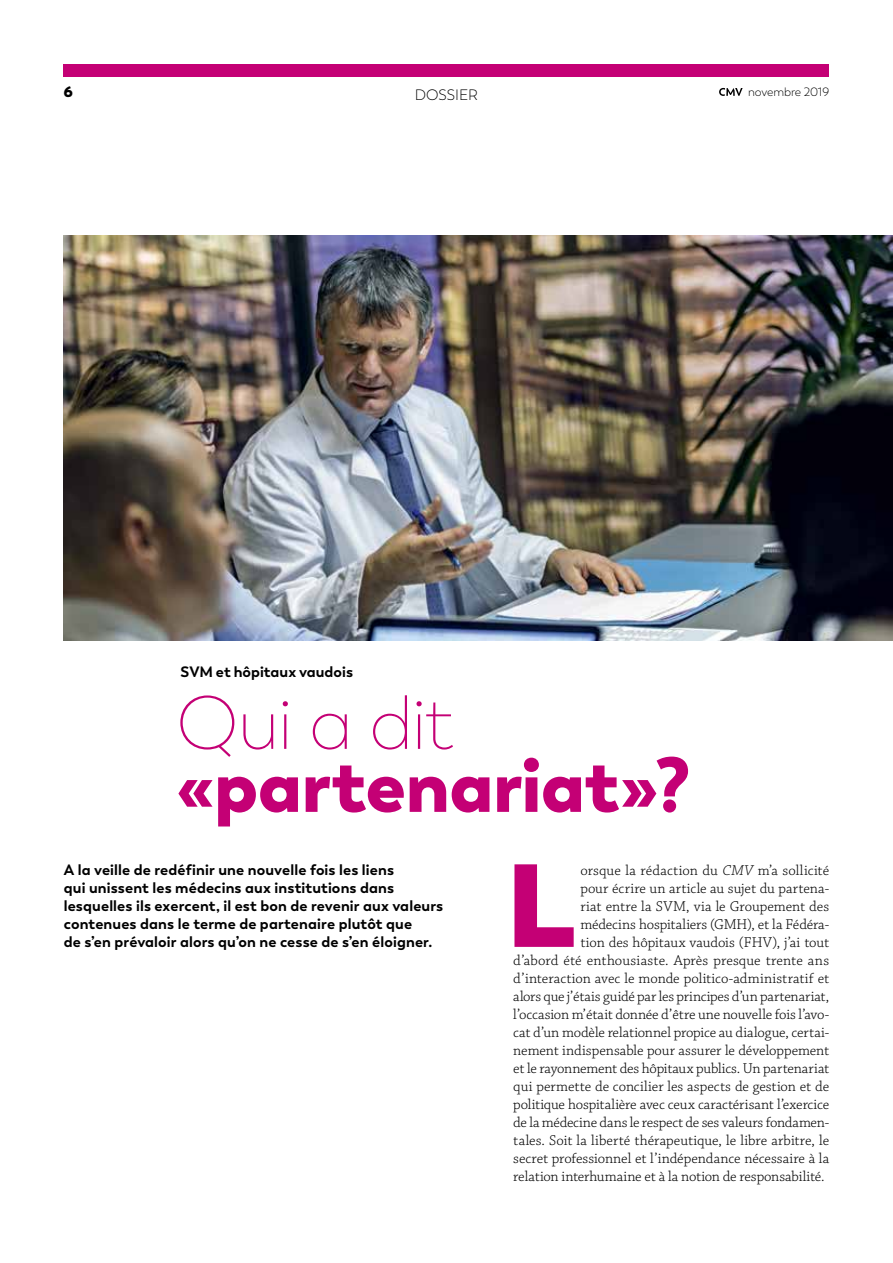
<style>
.page{position:relative;width:893px;height:1263px;background:#fff}
.page>*{position:absolute;margin:0;border:0;box-sizing:border-box;transform-origin:0 0}
.t1{font:800 117.45px "Trenda";color:#c40075}
.t2{font:900 75px "Trenda";letter-spacing:-.01em;color:#c40075}
.t3{font:200 75px "Trenda";letter-spacing:-.025em;color:#c40075}
.t4{font:300 15px "Chaparral Pro";letter-spacing:-.005em;color:#000}
.t5{font:700 15px/18px "Trenda";letter-spacing:.01em;color:#000}
.t6{font:300 15px "Trenda";color:#000}
.t7{font:800 15px "Trenda";color:#000}
.t8{font:300 12px "Trenda";letter-spacing:-.005em;color:#000}
.s1{font-style:italic}
</style>
<div class="page">
<img style="left:64px;top:236px;width:829px;height:405px">
<div style="left:64px;top:64px;width:765px;height:13px;background:#c40075"></div>
<svg style="left:719px;top:88px;width:24px;height:8px"></svg>
<p class="t7" style="left:64px;top:82px;width:11px">6</p>
<p class="t6" style="left:415px;top:86px;width:65px">DOSSIER</p>
<p class="t8" style="left:748px;top:85px;width:83px">novembre 2019</p>
<p class="t5" style="left:180px;top:663px;width:174px">SVM et hôpitaux vaudois</p>
<h2 class="t3" style="left:176px;top:681px;width:278px">Qui a dit</h2>
<h2 class="t2" style="left:176px;top:737px;width:516px">«partenariat»?</h2>
<p class="t5" style="left:64px;top:861px;width:381px">A la veille de redéfinir une nouvelle fois les liens<br>qui unissent les médecins aux institutions dans lesquelles ils exercent, il est bon de revenir aux valeurs contenues dans le terme de partenaire plutôt que<br>de s’en prévaloir alors qu’on ne cesse de s’en éloigner.</p>
<h1 class="t1" style="left:506px;top:829px;width:70px">L</h1>
<p class="t4" style="left:580px;top:862px;width:250px">orsque la rédaction du <span class="s1">CMV</span> m’a sollicité</p>
<p class="t4" style="left:580px;top:880px;width:250px">pour écrire un article au sujet du partena-</p>
<p class="t4" style="left:580px;top:898px;width:250px">riat entre la SVM, via le Groupement des</p>
<p class="t4" style="left:580px;top:916px;width:250px">médecins hospitaliers (GMH), et la Fédéra-</p>
<p class="t4" style="left:580px;top:934px;width:250px">tion des hôpitaux vaudois (FHV), j’ai tout</p>
<p class="t4" style="left:513px;top:952px;width:317px">d’abord été enthousiaste. Après presque trente ans</p>
<p class="t4" style="left:513px;top:970px;width:317px">d’interaction avec le monde politico-administratif et</p>
<p class="t4" style="left:513px;top:988px;width:317px">alors que j’étais guidé par les principes d’un partenariat,</p>
<p class="t4" style="left:513px;top:1006px;width:317px">l’occasion m’était donnée d’être une nouvelle fois l’avo-</p>
<p class="t4" style="left:513px;top:1024px;width:317px">cat d’un modèle relationnel propice au dialogue, certai-</p>
<p class="t4" style="left:513px;top:1042px;width:317px">nement indispensable pour assurer le développement</p>
<p class="t4" style="left:513px;top:1060px;width:317px">et le rayonnement des hôpitaux publics. Un partenariat</p>
<p class="t4" style="left:513px;top:1078px;width:317px">qui permette de concilier les aspects de gestion et de</p>
<p class="t4" style="left:513px;top:1096px;width:317px">politique hospitalière avec ceux caractérisant l’exercice</p>
<p class="t4" style="left:513px;top:1114px;width:317px">de la médecine dans le respect de ses valeurs fondamen-</p>
<p class="t4" style="left:513px;top:1132px;width:317px">tales. Soit la liberté thérapeutique, le libre arbitre, le</p>
<p class="t4" style="left:513px;top:1150px;width:317px">secret professionnel et l’indépendance nécessaire à la</p>
<p class="t4" style="left:513px;top:1168px;width:313px">relation interhumaine et à la notion de responsabilité.</p>
</div>
